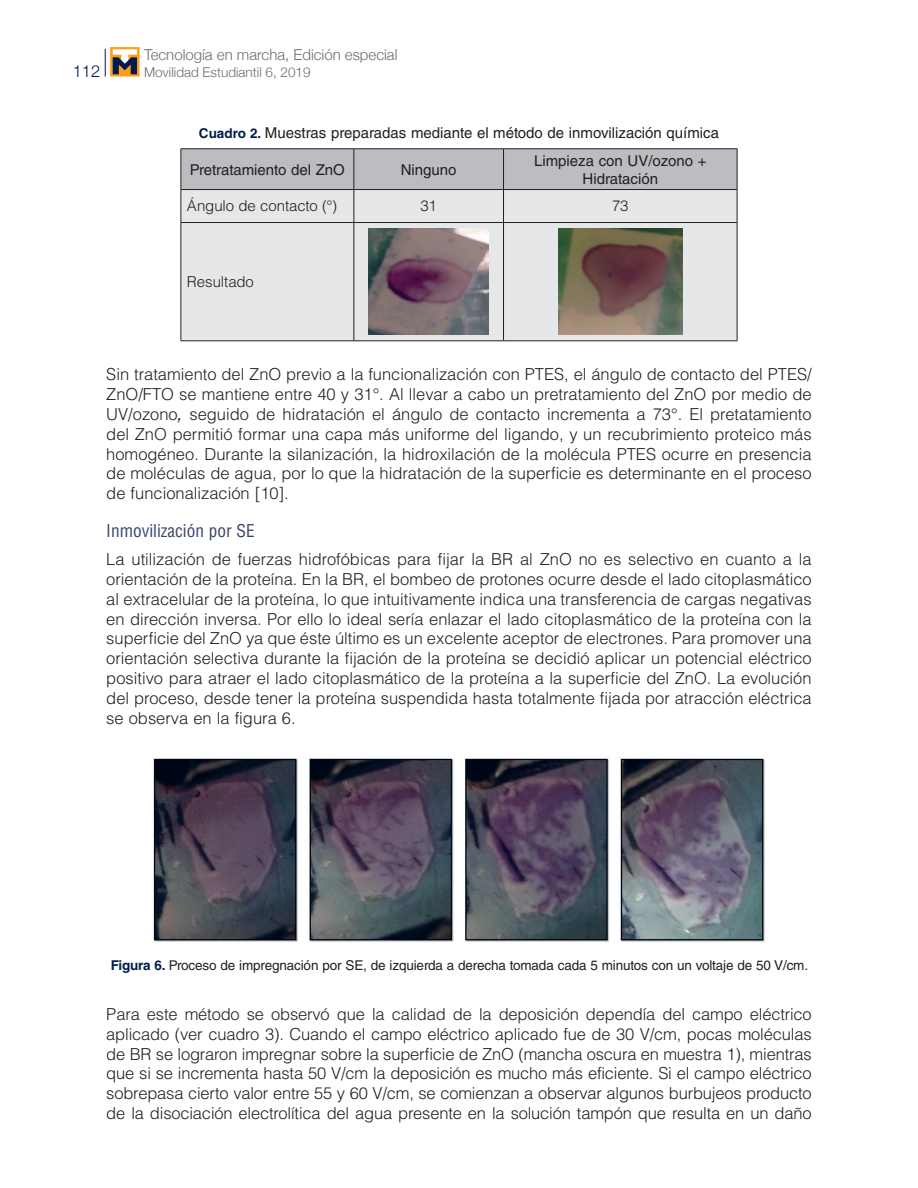
<style>
.page{position:relative;width:918px;height:1188px;background:#fff}
.page>*{position:absolute;margin:0;border:0;box-sizing:border-box;transform-origin:0 0}
._8subtitulo3{font:condensed 17.25px "Helvetica LT Std";color:#3a436f}
._6texto{font:300 16.5px/19.8px "Helvetica LT Std";color:#231f20;text-align:justify}
.t1{font:300 16.5px "Helvetica Neue";color:#001c4e}
._9tituloscuadros1{font:15px "Helvetica LT Std";color:#231f20}
.Titulos_celda_superi{font:15px/18px "Helvetica LT Std";color:#231f20;text-align:center}
.t2{font:300 15px "Helvetica Neue";color:#6c6d70}
.Textos_tablas{font:300 15px "Helvetica LT Std";letter-spacing:-.005em;color:#231f20}
.titulofiguras{font:13.5px "Helvetica LT Std";letter-spacing:-.01em;color:#231f20}
.t3{font:300 13.5px "Helvetica Neue";color:#6c6d70}
.s1{font-weight:700;font-size:13.5px;color:#001c4e}
.s2{font-weight:400;font-style:italic}
.s3{font-weight:700;color:#001c4e}
</style>
<div class="page">
<svg style="left:105px;top:49px;width:1px;height:28px"></svg>
<svg style="left:110px;top:47px;width:30px;height:30px"></svg>
<svg style="left:113px;top:49px;width:24px;height:25px"></svg>
<div style="left:182px;top:150px;width:555px;height:39px;background:#bcbdc0"></div>
<div style="left:182px;top:190px;width:555px;height:151px;background:#e6e7e9"></div>
<hr style="left:354px;top:149px;width:1px;height:40px;background:#231f20">
<hr style="left:503px;top:149px;width:1px;height:40px;background:#231f20">
<hr style="left:181px;top:190px;width:1px;height:32px;background:#231f20">
<hr style="left:354px;top:190px;width:1px;height:32px;background:#231f20">
<hr style="left:503px;top:190px;width:1px;height:32px;background:#231f20">
<hr style="left:737px;top:190px;width:1px;height:32px;background:#231f20">
<hr style="left:181px;top:222px;width:173px;height:1px;background:#231f20">
<hr style="left:181px;top:223px;width:1px;height:118px;background:#231f20">
<hr style="left:354px;top:222px;width:150px;height:1px;background:#231f20">
<hr style="left:354px;top:223px;width:1px;height:118px;background:#231f20">
<hr style="left:504px;top:222px;width:233px;height:1px;background:#231f20">
<hr style="left:503px;top:223px;width:1px;height:118px;background:#231f20">
<hr style="left:737px;top:223px;width:1px;height:118px;background:#231f20">
<hr style="left:181px;top:341px;width:173px;height:1px;background:#231f20">
<hr style="left:354px;top:341px;width:150px;height:1px;background:#231f20">
<hr style="left:504px;top:341px;width:233px;height:1px;background:#231f20">
<hr style="left:181px;top:149px;width:173px;height:1px;background:#231f20">
<hr style="left:181px;top:149px;width:1px;height:40px;background:#231f20">
<hr style="left:354px;top:149px;width:150px;height:1px;background:#231f20">
<hr style="left:504px;top:149px;width:233px;height:1px;background:#231f20">
<hr style="left:737px;top:149px;width:1px;height:40px;background:#231f20">
<hr style="left:181px;top:189px;width:173px;height:1px;background:#231f20">
<hr style="left:354px;top:189px;width:150px;height:1px;background:#231f20">
<hr style="left:504px;top:189px;width:233px;height:1px;background:#231f20">
<img style="left:368px;top:229px;width:121px;height:106px">
<img style="left:558px;top:229px;width:124px;height:106px">
<img style="left:153px;top:758px;width:612px;height:184px">
<p class="t2" style="left:144px;top:43px;width:255px">Tecnología en marcha, Edición especial</p>
<p class="t1" style="left:73px;top:57px;width:29px">112</p>
<p class="t3" style="left:144px;top:61px;width:168px">Movilidad Estudiantil 6, 2019</p>
<p class="_9tituloscuadros1" style="left:199px;top:124px;width:522px"><span class="s1">Cuadro 2.</span> Muestras preparadas mediante el método de inmovilización química</p>
<p class="Titulos_celda_superi" style="left:190px;top:160px;width:157px">Pretratamiento del ZnO</p>
<p class="Titulos_celda_superi" style="left:401px;top:160px;width:57px">Ninguno</p>
<p class="Titulos_celda_superi" style="left:534px;top:151px;width:174px">Limpieza con UV/ozono +<br>Hidratación</p>
<p class="Textos_tablas" style="left:187px;top:197px;width:152px">Ángulo de contacto (°)</p>
<p class="Textos_tablas" style="left:421px;top:197px;width:18px">31</p>
<p class="Textos_tablas" style="left:612px;top:197px;width:18px">73</p>
<p class="Textos_tablas" style="left:187px;top:272px;width:69px">Resultado</p>
<p class="_6texto" style="left:106px;top:364px;width:707px">Sin tratamiento del ZnO previo a la funcionalización con PTES, el ángulo de contacto del PTES/ ZnO/FTO se mantiene entre 40 y 31°. Al llevar a cabo un pretratamiento del ZnO por medio de UV/ozono<span class="s2">,</span> seguido de hidratación el ángulo de contacto incrementa a 73°. El pretatamiento del ZnO permitió formar una capa más uniforme del ligando, y un recubrimiento proteico más homogéneo. Durante la silanización, la hidroxilación de la molécula PTES ocurre en presencia de moléculas de agua, por lo que la hidratación de la superficie es determinante en el proceso de funcionalización [10].</p>
<p class="_8subtitulo3" style="left:106px;top:520px;width:150px">Inmovilización por SE</p>
<p class="_6texto" style="left:106px;top:549px;width:707px">La utilización de fuerzas hidrofóbicas para fijar la BR al ZnO no es selectivo en cuanto a la orientación de la proteína. En la BR, el bombeo de protones ocurre desde el lado citoplasmático al extracelular de la proteína, lo que intuitivamente indica una transferencia de cargas negativas en dirección inversa. Por ello lo ideal sería enlazar el lado citoplasmático de la proteína con la superficie del ZnO ya que éste último es un excelente aceptor de electrones. Para promover una orientación selectiva durante la fijación de la proteína se decidió aplicar un potencial eléctrico positivo para atraer el lado citoplasmático de la proteína a la superficie del ZnO. La evolución del proceso, desde tener la proteína suspendida hasta totalmente fijada por atracción eléctrica se observa en la figura 6.</p>
<p class="titulofiguras" style="left:111px;top:958px;width:699px"><span class="s3">Figura 6.</span> Proceso de impregnación por SE, de izquierda a derecha tomada cada 5 minutos con un voltaje de 50 V/cm.</p>
<p class="_6texto" style="left:106px;top:1004px;width:707px">Para este método se observó que la calidad de la deposición dependía del campo eléctrico aplicado (ver cuadro 3). Cuando el campo eléctrico aplicado fue de 30 V/cm, pocas moléculas de BR se lograron impregnar sobre la superficie de ZnO (mancha oscura en muestra 1), mientras que si se incrementa hasta 50 V/cm la deposición es mucho más eficiente. Si el campo eléctrico sobrepasa cierto valor entre 55 y 60 V/cm, se comienzan a observar algunos burbujeos producto de la disociación electrolítica del agua presente en la solución tampón que resulta en un daño</p>
</div>
